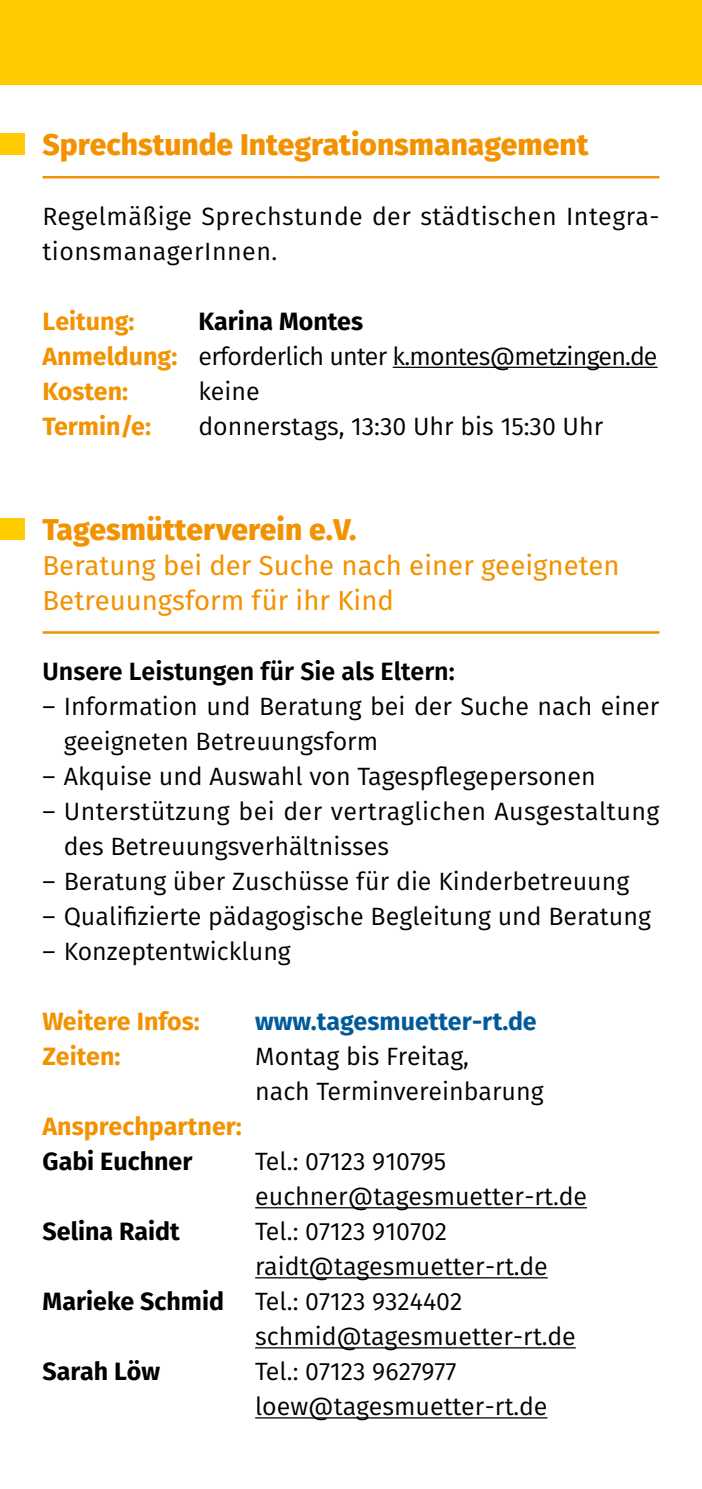
<style>
.page{position:relative;width:702px;height:1489px;background:#fff}
.page>*{position:absolute;margin:0;border:0;box-sizing:border-box;transform-origin:0 0}
.t1{font:800 30px "Fira Sans";color:#f39200}
.t2{font:27.5px/35px "Fira Sans";color:#f39200}
.t3{font:25px/35px "Fira Sans";color:#000}
.t4{font:25px/35px "Fira Sans";letter-spacing:.02em;color:#000}
.t5{font:25px/35px "Fira Sans";letter-spacing:-.03em;color:#000}
.t6{font:700 25px "Fira Sans";color:#f39200}
.t7{font:600 25px "Fira Sans";color:#000}
.t8{font:700 25px "Fira Sans";color:#000}
.t9{font:700 25px "Fira Sans";color:#005a9a}
.s1{font-weight:700}
.s2{font-weight:700;color:#f39200}
</style>
<div class="page">
<div style="left:0;top:0;width:702px;height:85px;background:#fc0"></div>
<div style="left:0;top:133px;width:25px;height:22px;background:#fc0"></div>
<hr style="left:43px;top:176px;width:616px;height:2px;background:#f39200">
<hr style="left:392px;top:366px;width:265px;height:2px;background:#000">
<hr style="left:43px;top:631px;width:616px;height:2px;background:#f39200">
<hr style="left:255px;top:1207px;width:332px;height:1px;background:#000">
<hr style="left:255px;top:1277px;width:292px;height:1px;background:#000">
<hr style="left:255px;top:1347px;width:321px;height:1px;background:#000">
<hr style="left:255px;top:1417px;width:292px;height:1px;background:#000">
<div style="left:0;top:518px;width:25px;height:22px;background:#fc0"></div>
<p class="t1" style="left:43px;top:123px;width:547px">Sprechstunde Integrationsmanagement</p>
<p class="t4" style="left:43px;top:200px;width:618px">Regelmäßige Sprechstunde der städtischen Integra&shy;tionsmanagerInnen.</p>
<p class="t5" style="left:43px;top:305px;width:616px;text-indent:156px"><span class="s1">Karina Montes<br></span><span class="s2">Anmeldung:</span> erforderlich unter k.montes@metzingen.de<br><span class="s2">Kosten:</span></p>
<p class="t6" style="left:43px;top:303px;width:93px">Leitung:</p>
<p class="t3" style="left:198px;top:375px;width:63px">keine</p>
<p class="t6" style="left:43px;top:408px;width:110px">Termin/e:</p>
<p class="t3" style="left:198px;top:410px;width:406px">donnerstags, 13:30 Uhr bis 15:30 Uhr</p>
<p class="t1" style="left:43px;top:508px;width:315px">Tagesmütterverein e.V.</p>
<p class="t2" style="left:43px;top:550px;width:578px">Beratung bei der Suche nach einer geeigneten<br>Betreuungsform für ihr Kind</p>
<p class="t7" style="left:43px;top:653px;width:413px">Unsere Leistungen für Sie als Eltern:</p>
<p class="t3" style="left:64px;top:690px;width:597px;text-indent:-21px">– Information und Beratung bei der Suche nach einer geeigneten Betreuungsform</p>
<p class="t3" style="left:43px;top:760px;width:555px">– Akquise und Auswahl von Tagespflegepersonen</p>
<p class="t4" style="left:64px;top:795px;width:597px;text-indent:-21px">– Unterstützung bei der vertraglichen Ausgestaltung des Betreuungsverhältnisses</p>
<p class="t3" style="left:43px;top:865px;width:588px">– Beratung über Zuschüsse für die Kinderbetreuung</p>
<p class="t3" style="left:43px;top:900px;width:610px">– Qualifizierte pädagogische Begleitung und Beratung</p>
<p class="t3" style="left:43px;top:935px;width:250px">– Konzeptentwicklung</p>
<p class="t6" style="left:43px;top:1003px;width:159px">Weitere Infos:</p>
<p class="t9" style="left:255px;top:1003px;width:283px">www.tagesmuetter-rt.de</p>
<p class="t6" style="left:43px;top:1038px;width:79px">Zeiten:</p>
<p class="t3" style="left:255px;top:1040px;width:290px">Montag bis Freitag,<br>nach Terminvereinbarung</p>
<p class="t6" style="left:43px;top:1108px;width:201px">Ansprechpartner:</p>
<p class="t8" style="left:43px;top:1143px;width:151px">Gabi Euchner</p>
<p class="t3" style="left:255px;top:1145px;width:333px">Tel.: 07123 910795 euchner@tagesmuetter-rt.de</p>
<p class="t8" style="left:43px;top:1213px;width:139px">Selina Raidt</p>
<p class="t3" style="left:255px;top:1215px;width:193px">Tel.: 07123 910702</p>
<p class="t3" style="left:255px;top:1250px;width:294px">raidt@tagesmuetter-rt.de</p>
<p class="t3" style="left:43px;top:1285px;width:421px"><span class="s1">Marieke Schmid</span> Tel.: 07123 9324402</p>
<p class="t3" style="left:255px;top:1320px;width:322px">schmid@tagesmuetter-rt.de</p>
<p class="t8" style="left:43px;top:1353px;width:119px">Sarah Löw</p>
<p class="t3" style="left:255px;top:1355px;width:294px">Tel.: 07123 9627977 loew@tagesmuetter-rt.de</p>
</div>
